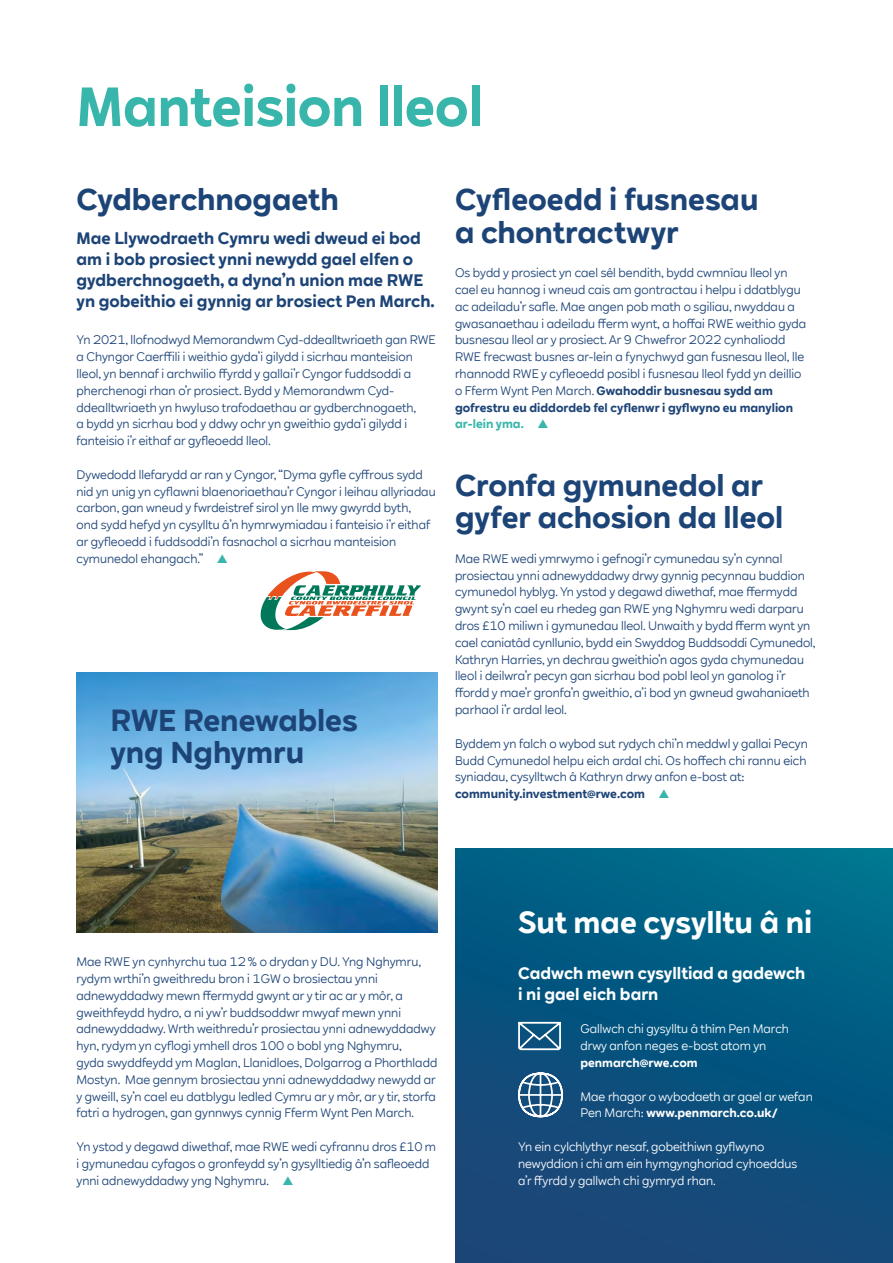
<style>
.page{position:relative;width:893px;height:1263px;background:#fff}
.page>*{position:absolute;margin:0;border:0;box-sizing:border-box;transform-origin:0 0}
.t1{font:700 54px "RWE Sans";letter-spacing:-.005em;color:#38b6ab}
.t2{font:700 30px/32.5px "RWE Sans";letter-spacing:-.005em;color:#1d4477}
.t3{font:700 30px "RWE Sans";letter-spacing:-.005em;color:#fff}
.t4{font:700 16.5px/21px "RWE Sans";color:#1d4477}
.t5{font:700 16.5px/21px "RWE Sans";color:#fff}
.t6{font:12px/16.8px "RWE Sans";color:#1d4477}
.t7{font:12px/16.8px "RWE Sans";color:#fff}
.t8{font:700 12px "RWE Sans";color:#1d4477}
.t9{font:700 12px "RWE Sans";color:#fff}
.t10{font:700 12px "RWE Sans";color:#38b6ab}
.s1{font-weight:700}
</style>
<div class="page">
<img style="left:77px;top:672px;width:361px;height:260px">
<div style="left:455px;top:848px;width:438px;height:415px;background:linear-gradient(to bottom,#006889,#194376)"></div>
<svg style="left:518px;top:1072px;width:45px;height:45px"></svg>
<svg style="left:517px;top:1020px;width:45px;height:31px"></svg>
<svg style="left:261px;top:571px;width:160px;height:59px"></svg>
<h1 class="t1" style="left:77px;top:73px;width:408px">Manteision lleol</h1>
<h2 class="t2" style="left:77px;top:183px;width:264px">Cydberchnogaeth</h2>
<h3 class="t4" style="left:77px;top:227px;width:360px">Mae Llywodraeth Cymru wedi dweud ei bod am i bob prosiect ynni newydd gael elfen o gydberchnogaeth, a dyna’n union mae RWE yn gobeithio ei gynnig ar brosiect Pen March.</h3>
<p class="t6" style="left:77px;top:332px;width:361px">Yn 2021, llofnodwyd Memorandwm Cyd-ddealltwriaeth gan RWE a Chyngor Caerffili i weithio gyda’i gilydd i sicrhau manteision lleol, yn bennaf i archwilio ffyrdd y gallai’r Cyngor fuddsoddi a pherchenogi rhan o’r prosiect. Bydd y Memorandwm Cyd&shy;ddealltwriaeth yn hwyluso trafodaethau ar gydberchnogaeth,<br>a bydd yn sicrhau bod y ddwy ochr yn gweithio gyda’i gilydd i fanteisio i’r eithaf ar gyfleoedd lleol.</p>
<p class="t6" style="left:77px;top:466px;width:361px">Dywedodd llefarydd ar ran y Cyngor, “Dyma gyfle cyffrous sydd nid yn unig yn cyflawni blaenoriaethau’r Cyngor i leihau allyriadau carbon, gan wneud y fwrdeistref sirol yn lle mwy gwyrdd byth, ond sydd hefyd yn cysylltu â’n hymrwymiadau i fanteisio i’r eithaf ar gyfleoedd i fuddsoddi’n fasnachol a sicrhau manteision cymunedol ehangach.”</p>
<h2 class="t2" style="left:111px;top:704px;width:249px">RWE Renewables yng Nghymru</h2>
<h2 class="t2" style="left:455px;top:183px;width:305px">Cyfleoedd i fusnesau a chontractwyr</h2>
<p class="t6" style="left:455px;top:265px;width:353px">Os bydd y prosiect yn cael sêl bendith, bydd cwmnïau lleol yn cael eu hannog i wneud cais am gontractau i helpu i ddatblygu ac adeiladu’r safle. Mae angen pob math o sgiliau, nwyddau a gwasanaethau i adeiladu fferm wynt, a hoffai RWE weithio gyda busnesau lleol ar y prosiect. Ar 9 Chwefror 2022 cynhaliodd RWE frecwast busnes ar-lein a fynychwyd gan fusnesau lleol, lle rhannodd RWE y cyfleoedd posibl i fusnesau lleol fydd yn deillio o Fferm Wynt Pen March. <span class="s1">Gwahoddir busnesau sydd am gofrestru eu diddordeb fel cyflenwr i gyflwyno eu manylion</span></p>
<p class="t10" style="left:455px;top:417px;width:70px">ar-lein yma.</p>
<h2 class="t2" style="left:455px;top:469px;width:330px">Cronfa gymunedol ar gyfer achosion da lleol</h2>
<p class="t6" style="left:455px;top:550px;width:362px">Mae RWE wedi ymrwymo i gefnogi’r cymunedau sy’n cynnal prosiectau ynni adnewyddadwy drwy gynnig pecynnau buddion cymunedol hyblyg. Yn ystod y degawd diwethaf, mae ffermydd gwynt sy’n cael eu rhedeg gan RWE yng Nghymru wedi darparu dros £10 miliwn i gymunedau lleol. Unwaith y bydd fferm wynt yn cael caniatâd cynllunio, bydd ein Swyddog Buddsoddi Cymunedol, Kathryn Harries, yn dechrau gweithio’n agos gyda chymunedau lleol i deilwra’r pecyn gan sicrhau bod pobl leol yn ganolog i’r ffordd y mae’r gronfa’n gweithio, a’i bod yn gwneud gwahaniaeth parhaol i’r ardal leol.</p>
<p class="t6" style="left:455px;top:735px;width:354px;text-align:justify">Byddem yn falch o wybod sut rydych chi’n meddwl y gallai Pecyn Budd Cymunedol helpu eich ardal chi. Os hoffech chi rannu eich syniadau, cysylltwch â Kathryn drwy anfon e-bost at:</p>
<p class="t8" style="left:455px;top:786px;width:192px">community.investment@rwe.com</p>
<p class="t6" style="left:77px;top:954px;width:362px">Mae RWE yn cynhyrchu tua 12 % o drydan y DU. Yng Nghymru, rydym wrthi’n gweithredu bron i 1GW o brosiectau ynni adnewyddadwy mewn ffermydd gwynt ar y tir ac ar y môr, a gweithfeydd hydro, a ni yw’r buddsoddwr mwyaf mewn ynni adnewyddadwy. Wrth weithredu’r prosiectau ynni adnewyddadwy hyn, rydym yn cyflogi ymhell dros 100 o bobl yng Nghymru,<br>gyda swyddfeydd ym Maglan, Llanidloes, Dolgarrog a Phorthladd Mostyn. Mae gennym brosiectau ynni adnewyddadwy newydd ar y gweill, sy’n cael eu datblygu ledled Cymru ar y môr, ar y tir, storfa fatri a hydrogen, gan gynnwys cynnig Fferm Wynt Pen March.</p>
<p class="t6" style="left:77px;top:1138px;width:361px">Yn ystod y degawd diwethaf, mae RWE wedi cyfrannu dros £10 m i gymunedau cyfagos o gronfeydd sy’n gysylltiedig â’n safleoedd ynni adnewyddadwy yng Nghymru.</p>
<h2 class="t3" style="left:518px;top:903px;width:296px">Sut mae cysylltu â ni</h2>
<h3 class="t5" style="left:518px;top:963px;width:289px">Cadwch mewn cysylltiad a gadewch i ni gael eich barn</h3>
<p class="t7" style="left:580px;top:1021px;width:210px">Gallwch chi gysylltu â thîm Pen March drwy anfon neges e-bost atom yn</p>
<p class="t9" style="left:580px;top:1055px;width:119px">penmarch@rwe.com</p>
<p class="t7" style="left:580px;top:1088px;width:234px">Mae rhagor o wybodaeth ar gael ar wefan<br>Pen March: <span class="s1">www.penmarch.co.uk/</span></p>
<p class="t7" style="left:518px;top:1138px;width:281px">Yn ein cylchlythyr nesaf, gobeithiwn gyflwyno newyddion i chi am ein hymgynghoriad cyhoeddus a’r ffyrdd y gallwch chi gymryd rhan.</p>
</div>
